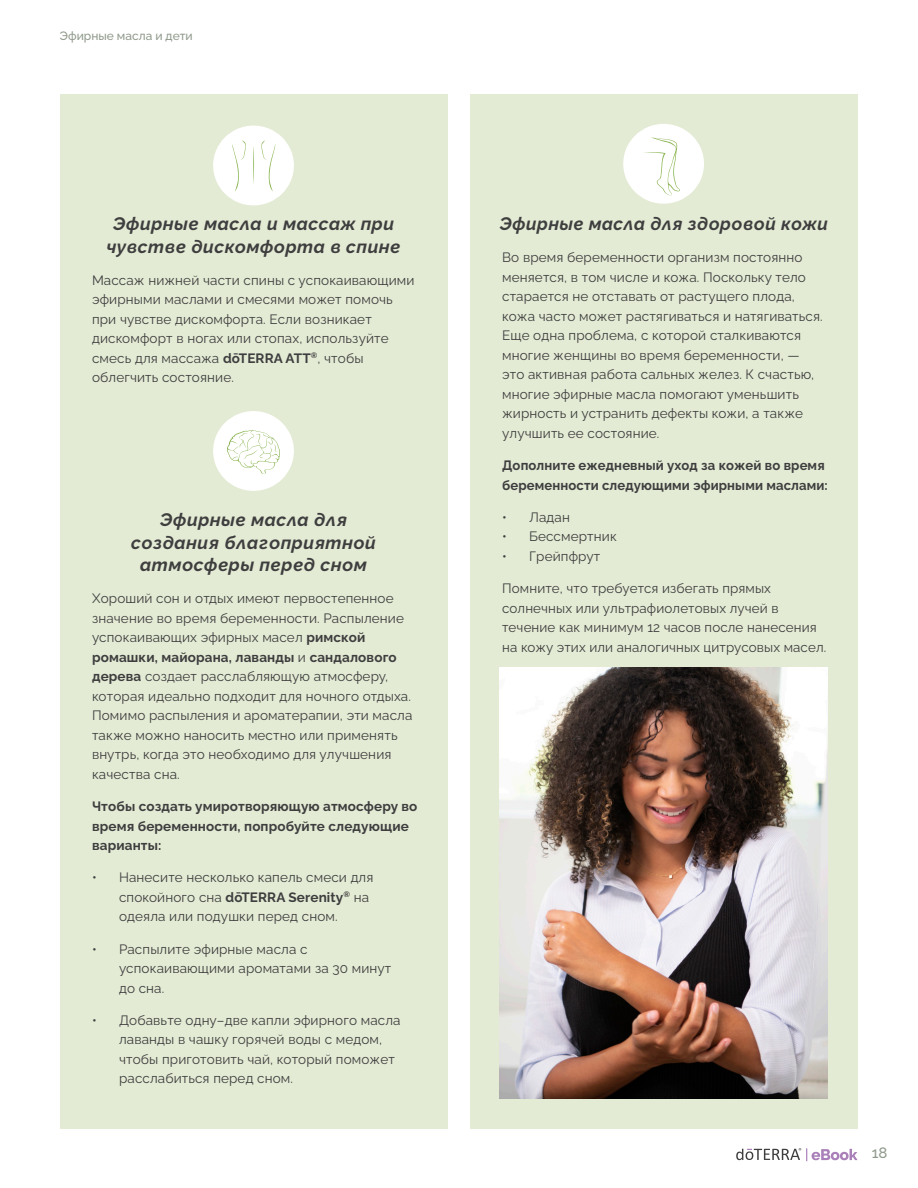
<style>
.page{position:relative;width:918px;height:1188px;background:#fff}
.page>*{position:absolute;margin:0;border:0;box-sizing:border-box;transform-origin:0 0}
.Intro_Paragraph{font:italic 18px/22.5px "Raleway v 4020 Bold";letter-spacing:.03em;color:#3e3e3f;text-align:center}
.t1{font:15px "Raleway v 4020 Medium";color:#909a8c}
.Body_Copy{font:13.5px/19.5px "Raleway v 4020 Regular";letter-spacing:.01em;color:#3e3e3f}
.Body_Copy-2{font:13.5px/19.5px "Raleway v 4020 Bold";letter-spacing:.01em;color:#3e3e3f}
.t2{font:12px "Raleway v 4020 Medium";color:#909a8c}
.s1{font-family:"Raleway v 4020 Bold"}
</style>
<div class="page">
<svg style="left:736px;top:1148px;width:122px;height:13px"></svg>
<div style="left:60px;top:94px;width:388px;height:1034px;background:#e3ebd4"></div>
<svg style="left:213px;top:126px;width:81px;height:79px"></svg>
<svg style="left:213px;top:411px;width:81px;height:80px"></svg>
<div style="left:470px;top:94px;width:388px;height:1034px;background:#e3ebd4"></div>
<svg style="left:623px;top:124px;width:81px;height:80px"></svg>
<img style="left:499px;top:668px;width:329px;height:431px">
<p class="t2" style="left:60px;top:26px;width:135px">Эфирные масла и дети</p>
<p class="Intro_Paragraph" style="left:106px;top:211px;width:296px">Эфирные масла и массаж при чувстве дискомфорта в спине</p>
<p class="Body_Copy" style="left:92px;top:269px;width:324px">Массаж нижней части спины с успокаивающими эфирными маслами и смесями может помочь при чувстве дискомфорта. Если возникает дискомфорт в ногах или стопах, используйте смесь для массажа <span class="s1">dōTERRA ATT</span><sup>®</sup>, чтобы облегчить состояние.</p>
<p class="Intro_Paragraph" style="left:131px;top:507px;width:246px">Эфирные масла для создания благоприятной атмосферы перед сном</p>
<p class="Body_Copy" style="left:92px;top:587px;width:322px">Хороший сон и отдых имеют первостепенное значение во время беременности. Распыление успокаивающих эфирных масел <span class="s1">римской ромашки, майорана, лаванды</span> и <span class="s1">сандалового дерева</span> создает расслабляющую атмосферу, которая идеально подходит для ночного отдыха.<br>Помимо распыления и ароматерапии, эти масла также можно наносить местно или применять внутрь, когда это необходимо для улучшения качества сна.</p>
<p class="Body_Copy-2" style="left:92px;top:795px;width:327px">Чтобы создать умиротворяющую атмосферу во время беременности, попробуйте следующие варианты:</p>
<p class="Body_Copy" style="left:119px;top:866px;width:256px;text-indent:-27px">• Нанесите несколько капель смеси для спокойного сна <span class="s1">dōTERRA Serenity</span><sup>®</sup> на одеяла или подушки перед сном.</p>
<p class="Body_Copy" style="left:119px;top:938px;width:274px;text-indent:-27px">• Распылите эфирные масла с успокаивающими ароматами за 30 минут до сна.</p>
<p class="Body_Copy" style="left:119px;top:1009px;width:283px;text-indent:-27px">• Добавьте одну–две капли эфирного масла лаванды в чашку горячей воды с медом, чтобы приготовить чай, который поможет расслабиться перед сном.</p>
<p class="Intro_Paragraph" style="left:499px;top:211px;width:330px">Эфирные масла для здоровой кожи</p>
<p class="Body_Copy" style="left:502px;top:246px;width:322px">Во время беременности организм постоянно меняется, в том числе и кожа. Поскольку тело старается не отставать от растущего плода, кожа часто может растягиваться и натягиваться.<br>Еще одна проблема, с которой сталкиваются многие женщины во время беременности, — это активная работа сальных желез. К счастью, многие эфирные масла помогают уменьшить жирность и устранить дефекты кожи, а также улучшить ее состояние.</p>
<p class="Body_Copy-2" style="left:502px;top:454px;width:327px">Дополните ежедневный уход за кожей во время беременности следующими эфирными маслами:</p>
<p class="Body_Copy" style="left:502px;top:506px;width:69px">• Ладан</p>
<p class="Body_Copy" style="left:502px;top:525px;width:116px">• Бессмертник</p>
<p class="Body_Copy" style="left:502px;top:545px;width:100px">• Грейпфрут</p>
<p class="Body_Copy" style="left:502px;top:577px;width:326px">Помните, что требуется избегать прямых солнечных или ультрафиолетовых лучей в течение как минимум 12 часов после нанесения на кожу этих или аналогичных цитрусовых масел.</p>
<p class="t1" style="left:872px;top:1141px;width:17px">18</p>
</div>
